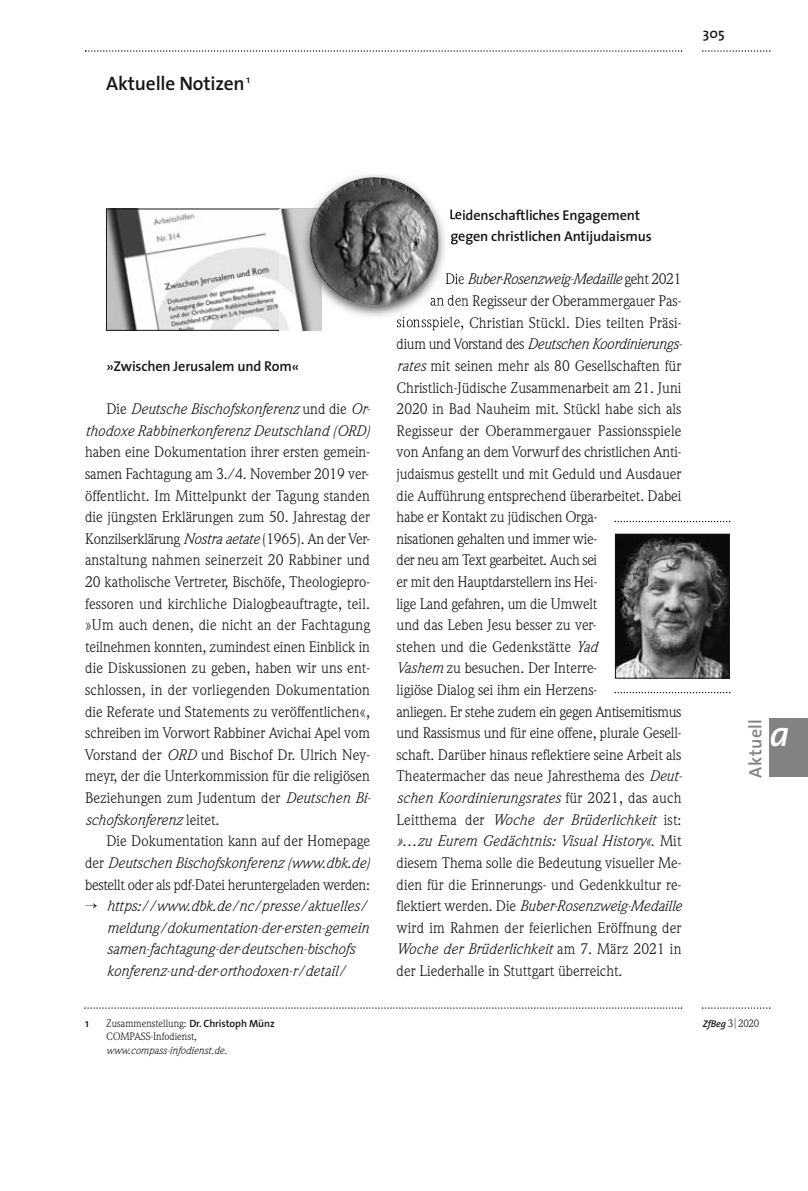
<style>
.page{position:relative;width:808px;height:1191px;background:#fff}
.page>*{position:absolute;margin:0;border:0;box-sizing:border-box;transform-origin:0 0}
.t1{font:italic 600 36px "The Sans";color:#fff}
.t2{font:600 19.5px "The Sans";letter-spacing:-.01em;color:#151616}
.t3{font:600 18px "The Sans";letter-spacing:.025em;color:#818281}
.t4{font:15px/21.6px "Weidemann";color:#151616;text-align:justify}
.t5{font:italic 15px/21.6px "Weidemann";color:#151616;text-align:right}
.t6{font:italic 15px "Weidemann";letter-spacing:-.025em;color:#151616}
.t7{font:15px "Weidemann";letter-spacing:-.02em;color:#151616}
.t8{font:15px "Weidemann";letter-spacing:-.025em;color:#151616}
.t9{font:600 14.25px/21.6px "The Sans";letter-spacing:-.01em;color:#151616}
.t10{font:600 14.1px "The Sans";color:#151616}
.t11{font:600 11.25px "The Sans";color:#151616}
.t12{font:10.5px/13.5px "Weidemann";color:#151616}
.t13{font:italic 10.5px "Weidemann";color:#151616}
.t14{font:italic 600 9.75px "The Sans";letter-spacing:-.01em;color:#151616}
.s1{font-style:normal}
.s2{font-style:italic}
.s3{font-family:"The Sans";font-weight:600}
.s4{font-family:"Weidemann";font-weight:400;font-style:normal;font-size:10.5px}
.s5{font-weight:200;font-style:normal;font-size:10.5px}
</style>
<div class="page">
<svg style="left:85px;top:50px;width:597px;height:2px"></svg>
<svg style="left:84px;top:1007px;width:598px;height:1px"></svg>
<svg style="left:702px;top:1007px;width:68px;height:1px"></svg>
<svg style="left:702px;top:50px;width:68px;height:2px"></svg>
<div style="left:770px;top:719px;width:38px;height:58px;background:#818281"></div>
<img style="left:108px;top:211px;width:172px;height:117px">
<div style="left:106px;top:209px;width:215px;height:121px;border:1px solid #151616"></div>
<img style="left:280px;top:175px;width:183px;height:156px">
<svg style="left:450px;top:209px;width:13px;height:10px"></svg>
<svg style="left:451px;top:231px;width:12px;height:13px"></svg>
<img style="left:446px;top:274px;width:17px;height:10px">
<img style="left:430px;top:295px;width:33px;height:11px">
<img style="left:397px;top:317px;width:46px;height:13px">
<img style="left:280px;top:209px;width:41px;height:121px">
<img style="left:392px;top:179px;width:45px;height:46px">
<svg style="left:614px;top:521px;width:116px;height:1px"></svg>
<svg style="left:614px;top:692px;width:116px;height:1px"></svg>
<img style="left:617px;top:536px;width:110px;height:140px">
<div style="left:615px;top:534px;width:114px;height:144px;border:1px solid #151616"></div>
<h2 class="t2" style="left:106px;top:76px;width:145px">Aktuelle Notizen <sup>1</sup></h2>
<p class="t10" style="left:703px;top:28px;width:23px">305</p>
<p class="t9" style="left:106px;top:357px;width:194px">»Zwischen Jerusalem und Rom«</p>
<p class="t5" style="left:85px;top:399px;width:287px"><span class="s1">Die</span> Deutsche Bischofskonferenz <span class="s1">und die</span> Or&shy;thodoxe Rabbinerkonferenz Deutschland (ORD)</p>
<p class="t4" style="left:85px;top:443px;width:287px">haben eine Dokumentation ihrer ersten gemein&shy;samen Fachtagung am 3./4. November 2019 ver&shy;öffentlicht. Im Mittelpunkt der Tagung standen die jüngsten Erklärungen zum 50. Jahrestag der Konzilserklärung <span class="s2">Nostra aetate</span> (1965). An der Ver&shy;anstaltung nahmen seinerzeit 20 Rabbiner und 20 katholische Vertreter, Bischöfe, Theologiepro&shy;fessoren und kirchliche Dialogbeauftragte, teil. »Um auch denen, die nicht an der Fachtagung teilnehmen konnten, zumindest einen Einblick in die Diskussionen zu geben, haben wir uns ent&shy;schlossen, in der vorliegenden Dokumentation die Referate und Statements zu veröffentlichen«, schreiben im Vorwort Rabbiner Avichai Apel vom Vorstand der <span class="s2">ORD</span> und Bischof Dr. Ulrich Ney&shy;meyr, der die Unterkommission für die religiösen Beziehungen zum Judentum der <span class="s2">Deutschen Bi&shy;schofskonferenz</span> leitet.</p>
<p class="t4" style="left:85px;top:831px;width:286px;text-indent:21px">Die Dokumentation kann auf der Homepage der <span class="s2">Deutschen Bischofskonferenz (www.dbk.de) </span>bestellt oder als pdf-Datei heruntergeladen werden:</p>
<p class="t5" style="left:106px;top:896px;width:264px;text-align:left">https://www.dbk.de/nc/presse/aktuelles/ meldung/dokumentation-der-ersten-gemein samen-fachtagung-der-deutschen-bischofs konferenz-und-der-orthodoxen-r/detail/</p>
<p class="t11" style="left:85px;top:1018px;width:5px">1</p>
<p class="t12" style="left:106px;top:1017px;width:170px">Zusammenstellung: <span class="s3">Dr. Christoph Münz<br></span>COMPASS-Infodienst,</p>
<p class="t13" style="left:106px;top:1046px;width:122px">www.compass-infodienst.de.</p>
<p class="t9" style="left:449px;top:205px;width:204px">Leidenschaftliches Engagement gegen christlichen Antijudaismus</p>
<p class="t6" style="left:445px;top:274px;width:238px"><span class="s1">Die</span> Buber-Rosenzweig-Medaille <span class="s1">geht 2021</span></p>
<p class="t4" style="left:430px;top:291px;width:253px">an den Regisseur der Oberammergauer Pas-</p>
<p class="t4" style="left:396px;top:313px;width:286px">sionsspiele, Christian Stückl. Dies teilten Präsi-</p>
<p class="t6" style="left:396px;top:338px;width:287px"><span class="s1">dium und Vorstand des</span> Deutschen Koordinierungs-</p>
<p class="t4" style="left:396px;top:356px;width:286px"><span class="s2">rates</span> mit seinen mehr als 80 Gesellschaften für</p>
<p class="t4" style="left:396px;top:378px;width:286px">Christlich-Jüdische Zusammenarbeit am 21. Juni</p>
<p class="t4" style="left:396px;top:399px;width:286px">2020 in Bad Nauheim mit. Stückl habe sich als</p>
<p class="t4" style="left:396px;top:421px;width:286px">Regisseur der Oberammergauer Passionsspiele</p>
<p class="t4" style="left:396px;top:443px;width:286px">von Anfang an dem Vorwurf des christlichen Anti-</p>
<p class="t4" style="left:396px;top:464px;width:286px">judaismus gestellt und mit Geduld und Ausdauer</p>
<p class="t4" style="left:396px;top:486px;width:286px">die Aufführung entsprechend überarbeitet. Dabei</p>
<p class="t4" style="left:396px;top:507px;width:202px">habe er Kontakt zu jüdischen Orga-</p>
<p class="t7" style="left:396px;top:533px;width:202px">nisationen gehalten und immer wie -</p>
<p class="t8" style="left:396px;top:554px;width:202px">der neu am Text gearbeitet. Auch sei</p>
<p class="t4" style="left:396px;top:572px;width:202px">er mit den Hauptdarstellern ins Hei-</p>
<p class="t4" style="left:396px;top:594px;width:202px">lige Land gefahren, um die Umwelt</p>
<p class="t4" style="left:396px;top:615px;width:201px">und das Leben Jesu besser zu ver-</p>
<p class="t4" style="left:396px;top:637px;width:202px">stehen und die Gedenkstätte <span class="s2">Yad</span></p>
<p class="t4" style="left:396px;top:659px;width:202px"><span class="s2">Vashem</span> zu besuchen. Der Interre-</p>
<p class="t4" style="left:396px;top:680px;width:202px">ligiöse Dialog sei ihm ein Herzens-</p>
<p class="t7" style="left:396px;top:706px;width:286px">anliegen. Er stehe zudem ein gegen Antisemitismus</p>
<p class="t4" style="left:396px;top:723px;width:286px">und Rassismus und für eine offene, plurale Gesell-</p>
<p class="t4" style="left:396px;top:745px;width:286px">schaft. Darüber hinaus reflektiere seine Arbeit als</p>
<p class="t4" style="left:396px;top:767px;width:287px">Theatermacher das neue Jahresthema des <span class="s2">Deut-</span></p>
<p class="t5" style="left:396px;top:788px;width:286px">schen Koordinierungsrates <span class="s1">für 2021, das auch</span></p>
<p class="t5" style="left:396px;top:810px;width:286px"><span class="s1">Leitthema der</span> Woche der Brüderlichkeit <span class="s1">ist:</span></p>
<p class="t5" style="left:396px;top:831px;width:286px">»…zu Eurem Gedächtnis: Visual History«<span class="s1">. Mit</span></p>
<p class="t4" style="left:396px;top:853px;width:286px">diesem Thema solle die Bedeutung visueller Me-</p>
<p class="t4" style="left:396px;top:875px;width:286px">dien für die Erinnerungs- und Gedenkkultur re-</p>
<p class="t5" style="left:396px;top:896px;width:286px"><span class="s1">flektiert werden. Die</span> Buber-Rosenzweig-Medaille</p>
<p class="t4" style="left:396px;top:918px;width:286px">wird im Rahmen der feierlichen Eröffnung der</p>
<p class="t5" style="left:396px;top:939px;width:286px">Woche der Brüderlichkeit <span class="s1">am 7. März 2021 in</span></p>
<p class="t4" style="left:396px;top:961px;width:227px">der Liederhalle in Stuttgart überreicht.</p>
<p class="t3" style="left:748px;top:777px;width:60px;rotate:-90deg">Aktuell</p>
<h1 class="t1" style="left:770px;top:719px;width:21px">a</h1>
<p class="t14" style="left:703px;top:1019px;width:58px">ZfBeg <span class="s4">3</span><span class="s5">|</span><span class="s4">2020</span></p>
</div>
